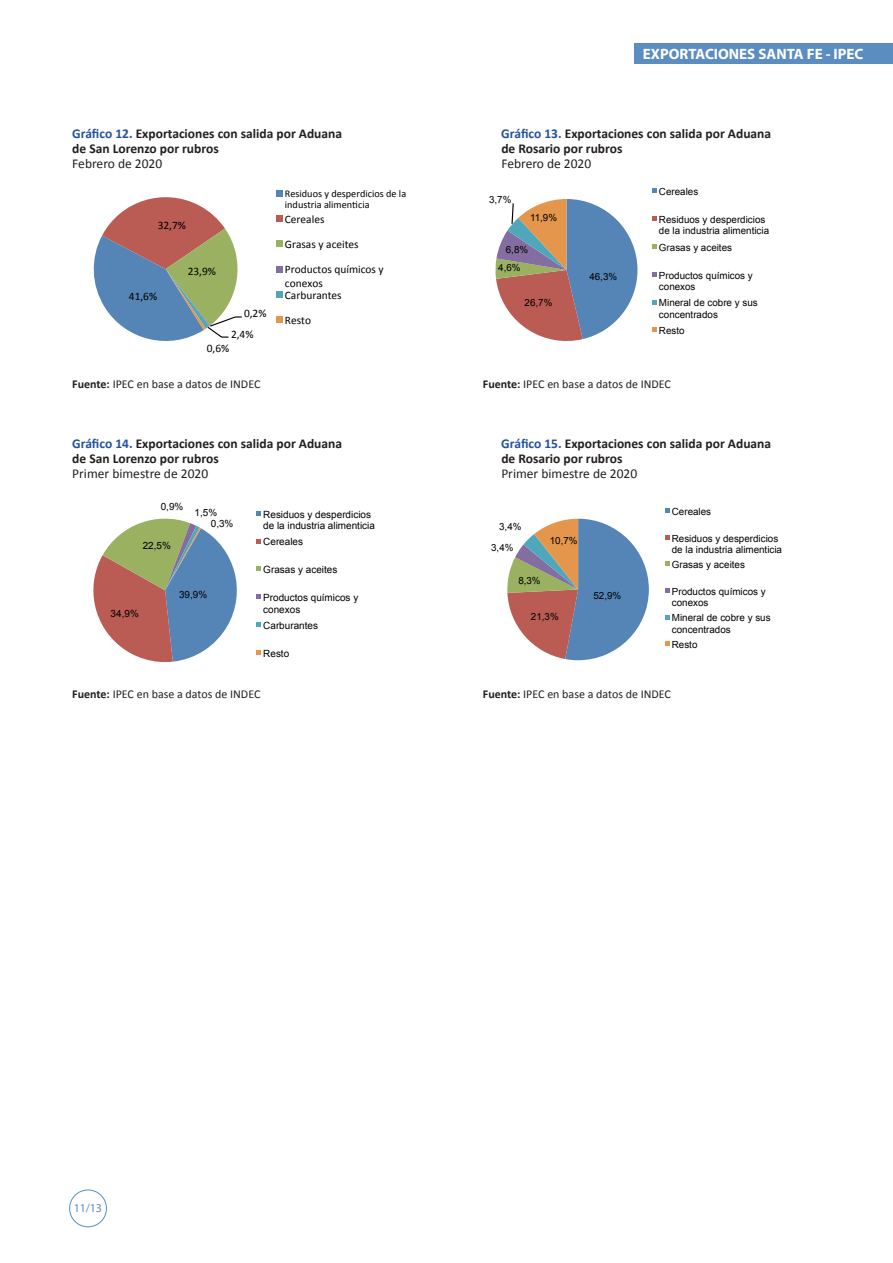
<style>
.page{position:relative;width:893px;height:1263px;background:#fff}
.page>*{position:absolute;margin:0;border:0;box-sizing:border-box;transform-origin:0 0}
.t1{font:700 15px "Myriad Pro";color:#fff}
.Texto{font:700 13.5px "Calibri";color:#231f20}
.Texto-2{font:13.5px "Calibri";color:#231f20}
.Pie{font:12px "Calibri";color:#231f20}
.t2{font:12px "Myriad Pro";color:#5c8dc0}
.t3{font:11.4px/20.5px "Calibri";color:#000}
.t4{font:10.2px/11.4px "Calibri";color:#000}
.t5{font:9.9px/11.7px "Arial";color:#000}
.t6{font:9.75px/11.6px "Arial";color:#000}
.s1{color:#24529b}
.s2{font-weight:700}
</style>
<div class="page">
<div style="left:69px;top:1189px;width:38px;height:38px;border:1px solid #5c8dc0;border-radius:50%"></div>
<div style="left:634px;top:43px;width:259px;height:21px;background:#5c8dc0"></div>
<svg style="left:93px;top:197px;width:149px;height:144px"></svg>
<svg style="left:276px;top:190px;width:6px;height:6px"></svg>
<svg style="left:276px;top:215px;width:6px;height:6px"></svg>
<svg style="left:276px;top:241px;width:6px;height:6px"></svg>
<svg style="left:276px;top:266px;width:6px;height:6px"></svg>
<svg style="left:276px;top:291px;width:6px;height:6px"></svg>
<svg style="left:276px;top:317px;width:6px;height:6px"></svg>
<svg style="left:495px;top:199px;width:142px;height:142px"></svg>
<svg style="left:652px;top:188px;width:5px;height:5px"></svg>
<svg style="left:652px;top:216px;width:5px;height:5px"></svg>
<svg style="left:652px;top:244px;width:5px;height:5px"></svg>
<svg style="left:652px;top:272px;width:5px;height:5px"></svg>
<svg style="left:652px;top:300px;width:5px;height:4px"></svg>
<svg style="left:652px;top:327px;width:5px;height:5px"></svg>
<svg style="left:93px;top:518px;width:144px;height:144px"></svg>
<svg style="left:256px;top:511px;width:5px;height:5px"></svg>
<svg style="left:256px;top:539px;width:5px;height:4px"></svg>
<svg style="left:256px;top:566px;width:5px;height:5px"></svg>
<svg style="left:256px;top:594px;width:5px;height:5px"></svg>
<svg style="left:256px;top:622px;width:5px;height:5px"></svg>
<svg style="left:256px;top:650px;width:5px;height:5px"></svg>
<svg style="left:507px;top:519px;width:142px;height:141px"></svg>
<svg style="left:665px;top:508px;width:5px;height:5px"></svg>
<svg style="left:665px;top:535px;width:5px;height:5px"></svg>
<svg style="left:665px;top:561px;width:5px;height:5px"></svg>
<svg style="left:665px;top:588px;width:5px;height:5px"></svg>
<svg style="left:665px;top:615px;width:5px;height:4px"></svg>
<svg style="left:665px;top:641px;width:5px;height:5px"></svg>
<h1 class="t1" style="left:643px;top:44px;width:222px">EXPORTACIONES SANTA FE - IPEC</h1>
<p class="Texto" style="left:72px;top:125px;width:271px"><span class="s1">Gráfico 12.</span> Exportaciones con salida por Aduana</p>
<p class="Texto" style="left:501px;top:125px;width:271px"><span class="s1">Gráfico 13.</span> Exportaciones con salida por Aduana</p>
<p class="Texto" style="left:72px;top:140px;width:148px">de San Lorenzo por rubros</p>
<p class="Texto" style="left:501px;top:140px;width:123px">de Rosario por rubros</p>
<p class="Texto-2" style="left:72px;top:155px;width:91px">Febrero de 2020</p>
<p class="Texto-2" style="left:501px;top:155px;width:91px">Febrero de 2020</p>
<p class="t3" style="left:158px;top:215px;width:30px">32,7%</p>
<p class="t3" style="left:129px;top:286px;width:30px">41,6%</p>
<p class="t3" style="left:188px;top:261px;width:30px">23,9%</p>
<p class="t3" style="left:231px;top:303px;width:37px;text-indent:13px">0,2%<br>2,4%</p>
<p class="t3" style="left:207px;top:338px;width:24px">0,6%</p>
<p class="t4" style="left:285px;top:188px;width:123px">Residuos y desperdicios de la industria alimen&lt;cia</p>
<p class="t3" style="left:285px;top:209px;width:41px">Cereales</p>
<p class="t3" style="left:285px;top:234px;width:75px">Grasas y aceites</p>
<p class="t3" style="left:285px;top:263px;width:100px;line-height:13.6px">Productos químicos y conexos</p>
<p class="t3" style="left:285px;top:285px;width:58px">Carburantes</p>
<p class="t3" style="left:285px;top:310px;width:28px">Resto</p>
<p class="t6" style="left:489px;top:194px;width:24px">3,7%</p>
<p class="t6" style="left:530px;top:212px;width:29px">11,9%</p>
<p class="t6" style="left:506px;top:243px;width:24px">6,8%</p>
<p class="t6" style="left:498px;top:262px;width:24px">4,6%</p>
<p class="t6" style="left:525px;top:297px;width:29px">26,7%</p>
<p class="t6" style="left:589px;top:271px;width:29px">46,3%</p>
<p class="t6" style="left:659px;top:186px;width:41px">Cereales</p>
<p class="t6" style="left:659px;top:214px;width:112px">Residuos y desperdicios de la industria alimenticia</p>
<p class="t6" style="left:659px;top:242px;width:75px">Grasas y aceites</p>
<p class="t6" style="left:659px;top:269px;width:95px">Productos químicos y conexos</p>
<p class="t6" style="left:659px;top:297px;width:100px">Mineral de cobre y sus concentrados</p>
<p class="t6" style="left:659px;top:325px;width:27px">Resto</p>
<p class="Pie" style="left:72px;top:376px;width:190px"><span class="s2">Fuente:</span> IPEC en base a datos de INDEC</p>
<p class="Pie" style="left:483px;top:376px;width:190px"><span class="s2">Fuente:</span> IPEC en base a datos de INDEC</p>
<p class="Texto" style="left:72px;top:435px;width:271px"><span class="s1">Gráfico 14.</span> Exportaciones con salida por Aduana</p>
<p class="Texto" style="left:501px;top:435px;width:271px"><span class="s1">Gráfico 15.</span> Exportaciones con salida por Aduana</p>
<p class="Texto" style="left:72px;top:450px;width:148px">de San Lorenzo por rubros</p>
<p class="Texto" style="left:501px;top:450px;width:123px">de Rosario por rubros</p>
<p class="Texto-2" style="left:72px;top:465px;width:137px">Primer bimestre de 2020</p>
<p class="Texto-2" style="left:501px;top:465px;width:137px">Primer bimestre de 2020</p>
<p class="t5" style="left:161px;top:501px;width:24px">0,9%</p>
<p class="t5" style="left:195px;top:507px;width:24px">1,5%</p>
<p class="t5" style="left:211px;top:518px;width:24px">0,3%</p>
<p class="t5" style="left:263px;top:508px;width:113px">Residuos y desperdicios de la industria alimenticia</p>
<p class="t5" style="left:263px;top:536px;width:41px">Cereales</p>
<p class="t5" style="left:263px;top:564px;width:76px">Grasas y aceites</p>
<p class="t5" style="left:263px;top:592px;width:97px">Productos químicos y conexos</p>
<p class="t5" style="left:263px;top:620px;width:56px">Carburantes</p>
<p class="t5" style="left:263px;top:648px;width:27px">Resto</p>
<p class="t5" style="left:143px;top:540px;width:30px">22,5%</p>
<p class="t5" style="left:179px;top:588px;width:30px">39,9%</p>
<p class="t5" style="left:111px;top:607px;width:30px">34,9%</p>
<p class="t6" style="left:499px;top:521px;width:24px">3,4%</p>
<p class="t6" style="left:491px;top:542px;width:24px">3,4%</p>
<p class="t6" style="left:518px;top:575px;width:24px">8,3%</p>
<p class="t6" style="left:550px;top:535px;width:29px">10,7%</p>
<p class="t6" style="left:531px;top:611px;width:29px">21,3%</p>
<p class="t6" style="left:593px;top:589px;width:29px">52,9%</p>
<p class="t6" style="left:672px;top:506px;width:41px">Cereales</p>
<p class="t6" style="left:672px;top:533px;width:112px">Residuos y desperdicios de la industria alimenticia</p>
<p class="t6" style="left:672px;top:559px;width:75px">Grasas y aceites</p>
<p class="t6" style="left:672px;top:586px;width:95px">Productos químicos y conexos</p>
<p class="t6" style="left:672px;top:612px;width:100px">Mineral de cobre y sus concentrados</p>
<p class="t6" style="left:672px;top:639px;width:27px">Resto</p>
<p class="Pie" style="left:72px;top:686px;width:190px"><span class="s2">Fuente:</span> IPEC en base a datos de INDEC</p>
<p class="Pie" style="left:483px;top:686px;width:190px"><span class="s2">Fuente:</span> IPEC en base a datos de INDEC</p>
<p class="t2" style="left:74px;top:1201px;width:30px">11/13</p>
</div>
